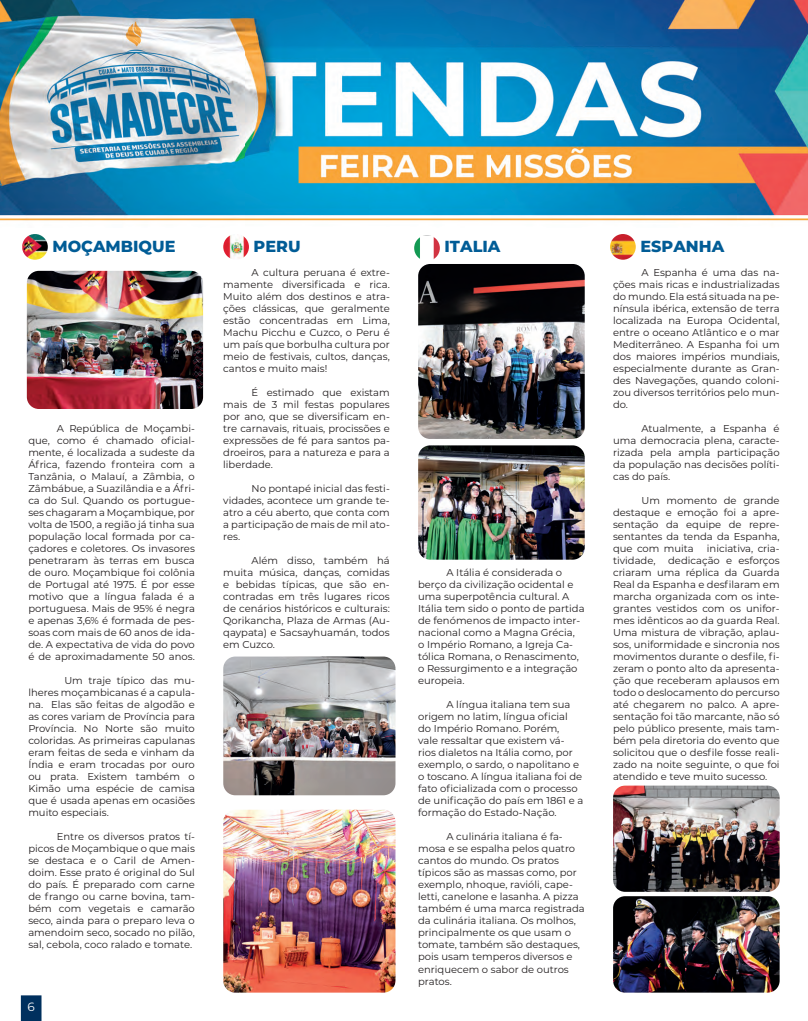
<style>
.page{position:relative;width:808px;height:1021px;background:#fff}
.page>*{position:absolute;margin:0;border:0;box-sizing:border-box;transform-origin:0 0}
.t1{font:800 16px "Montserrat";color:#015c96}
.t2{font:12px "Montserrat";color:#fff}
.t3{font:10px/12px "Montserrat";color:#231f20;text-align:justify}
</style>
<div class="page">
<img style="left:0;top:0;width:808px;height:221px">
<img style="left:27px;top:271px;width:176px;height:138px">
<img style="left:223px;top:656px;width:172px;height:139px">
<img style="left:418px;top:264px;width:167px;height:175px">
<img style="left:418px;top:445px;width:167px;height:114px">
<img style="left:223px;top:809px;width:172px;height:183px">
<img style="left:613px;top:785px;width:167px;height:106px">
<img style="left:613px;top:896px;width:167px;height:96px">
<img style="left:22px;top:234px;width:26px;height:26px">
<img style="left:223px;top:234px;width:26px;height:26px;border-radius:13px">
<img style="left:414px;top:235px;width:26px;height:26px;border-radius:13px">
<img style="left:610px;top:234px;width:26px;height:26px;border-radius:13px">
<svg style="left:21px;top:995px;width:21px;height:25px"></svg>
<h1 class="t1" style="left:52px;top:235px;width:125px">MOÇAMBIQUE</h1>
<p class="t3" style="left:28px;top:422px;width:168px;text-indent:28px">A República de Moçambi&shy;que, como é chamado oficial&shy;mente, é localizada a sudeste da África, fazendo fronteira com a Tanzânia, o Malauí, a Zâmbia, o Zâmbábue, a Suazilândia e a Áfri&shy;ca do Sul. Quando os portugue&shy;ses chagaram a Moçambique, por volta de 1500, a região já tinha sua população local formada por ca&shy;çadores e coletores. Os invasores penetraram às terras em busca de ouro. Moçambique foi colônia de Portugal até 1975. É por esse motivo que a língua falada é a portuguesa. Mais de 95% é negra e apenas 3,6% é formada de pes&shy;soas com mais de 60 anos de ida&shy;de. A expectativa de vida do povo é de aproximadamente 50 anos.</p>
<p class="t3" style="left:28px;top:674px;width:168px;text-indent:36px">Um traje típico das mu&shy;lheres moçambicanas é a capula&shy;na. Elas são feitas de algodão e as cores variam de Província para Província. No Norte são muito coloridas. As primeiras capulanas eram feitas de seda e vinham da Índia e eram trocadas por ouro ou prata. Existem também o Kimão uma espécie de camisa que é usada apenas em ocasiões muito especiais.</p>
<p class="t3" style="left:28px;top:830px;width:168px;text-indent:28px">Entre os diversos pratos tí&shy;picos de Moçambique o que mais se destaca e o Caril de Amen&shy;doim. Esse prato é original do Sul do país. É preparado com carne de frango ou carne bovina, tam&shy;bém com vegetais e camarão seco, ainda para o preparo leva o amendoim seco, socado no pilão, sal, cebola, coco ralado e tomate.</p>
<p class="t2" style="left:28px;top:997px;width:9px">6</p>
<h1 class="t1" style="left:254px;top:235px;width:48px">PERU</h1>
<p class="t3" style="left:223px;top:266px;width:168px;text-indent:28px">A cultura peruana é extre&shy;mamente diversificada e rica.<br>Muito além dos destinos e atra&shy;ções clássicas, que geralmente estão concentradas em Lima, Machu Picchu e Cuzco, o Peru é um país que borbulha cultura por meio de festivais, cultos, danças, cantos e muito mais!</p>
<p class="t3" style="left:223px;top:386px;width:168px;text-indent:28px">É estimado que existam mais de 3 mil festas populares por ano, que se diversificam en&shy;tre carnavais, rituais, procissões e expressões de fé para santos pa&shy;droeiros, para a natureza e para a liberdade.</p>
<p class="t3" style="left:223px;top:482px;width:168px;text-indent:28px">No pontapé inicial das festi&shy;vidades, acontece um grande te&shy;atro a céu aberto, que conta com a participação de mais de mil ato&shy;res.</p>
<p class="t3" style="left:223px;top:554px;width:168px;text-indent:28px">Além disso, também há muita música, danças, comidas e bebidas típicas, que são en&shy;contradas em três lugares ricos de cenários históricos e culturais:<br>Qorikancha, Plaza de Armas (Au&shy;qaypata) e Sacsayhuamán, todos em Cuzco.</p>
<h1 class="t1" style="left:444px;top:235px;width:57px">ITALIA</h1>
<p class="t3" style="left:418px;top:566px;width:168px;text-align:left;text-indent:28px">A Itália é considerada o berço da civilização ocidental e uma superpotência cultural. A<br>Itália tem sido o ponto de partida de fenómenos de impacto inter&shy;nacional como a Magna Grécia,<br>o Império Romano, a Igreja Ca&shy;tólica Romana, o Renascimento, o Ressurgimento e a integração europeia.</p>
<p class="t3" style="left:418px;top:698px;width:167px;text-align:left;text-indent:28px">A língua italiana tem sua origem no latim, língua oficial do Império Romano. Porém,<br>vale ressaltar que existem vá&shy;rios dialetos na Itália como, por exemplo, o sardo, o napolitano e o toscano. A língua italiana foi de fato oficializada com o processo de unificação do país em 1861 e a formação do Estado-Nação.</p>
<p class="t3" style="left:418px;top:830px;width:168px;text-align:left;text-indent:28px">A culinária italiana é fa&shy;mosa e se espalha pelos quatro cantos do mundo. Os pratos típicos são as massas como, por exemplo, nhoque, ravióli, cape&shy;letti, canelone e lasanha. A pizza também é uma marca registrada da culinária italiana. Os molhos, principalmente os que usam o tomate, também são destaques, pois usam temperos diversos e enriquecem o sabor de outros pratos.</p>
<h1 class="t1" style="left:640px;top:235px;width:85px">ESPANHA</h1>
<p class="t3" style="left:613px;top:266px;width:168px;text-indent:28px">A Espanha é uma das na&shy;ções mais ricas e industrializadas do mundo. Ela está situada na pe&shy;nínsula ibérica, extensão de terra localizada na Europa Ocidental, entre o oceano Atlântico e o mar Mediterrâneo. A Espanha foi um dos maiores impérios mundiais, especialmente durante as Gran&shy;des Navegações, quando coloni&shy;zou diversos territórios pelo mun&shy;do.</p>
<p class="t3" style="left:613px;top:422px;width:168px;text-indent:28px">Atualmente, a Espanha é uma democracia plena, caracte&shy;rizada pela ampla participação da população nas decisões políti&shy;cas do país.</p>
<p class="t3" style="left:613px;top:494px;width:168px;text-indent:28px">Um momento de grande destaque e emoção foi a apre&shy;sentação da equipe de repre&shy;sentantes da tenda da Espanha, que com muita</p>
<p class="t3" style="left:707px;top:542px;width:74px">iniciativa, cria-</p>
<p class="t3" style="left:613px;top:554px;width:168px;text-indent:55px">dedicação e esforços criaram uma réplica da Guarda Real da Espanha e desfilaram em marcha organizada com os inte&shy;grantes vestidos com os unifor&shy;mes idênticos ao da guarda Real.<br>Uma mistura de vibração, aplau&shy;sos, uniformidade e sincronia nos movimentos durante o desfile, fi&shy;zeram o ponto alto da apresenta&shy;ção que receberam aplausos em todo o deslocamento do percurso até chegarem no palco. A apre&shy;sentação foi tão marcante, não só pelo público presente, mais tam&shy;bém pela diretoria do evento que solicitou que o desfile fosse reali&shy;zado na noite seguinte, o que foi atendido e teve muito sucesso.</p>
<p class="t3" style="left:613px;top:554px;width:44px">tividade,</p>
</div>
